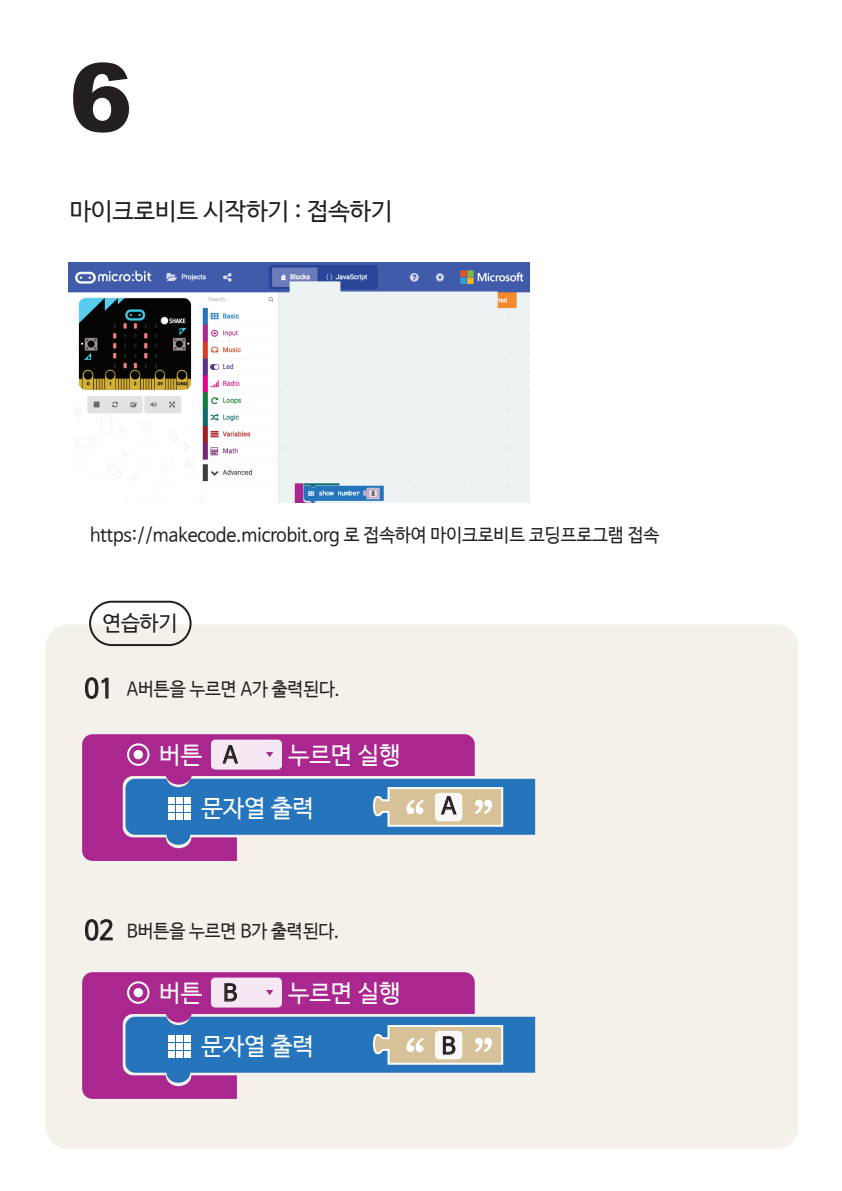
<style>
.page{position:relative;width:842px;height:1191px;background:#fff}
.page>*{position:absolute;margin:0;border:0;box-sizing:border-box;transform-origin:0 0}
.t1{font:900 94.8px "Arial";color:#231f20}
.t2{font:26.2px "Nanum Barun Gothic";color:#231f20;scale:.96 1}
.t3{font:24px "Nanum Barun Gothic";color:#fff}
.t4{font:24px "Nanum Barun Gothic";color:#231f20}
.t5{font:22.8px "Nanum Barun Gothic";color:#231f20}
.t6{font:21px "Nanum Barun Gothic";color:#231f20}
.t7{font:18.4px "Nanum Barun Gothic";color:#231f20;scale:.96 1}
.s1{font-size:26.2px}
</style>
<div class="page">
<div style="left:46px;top:624px;width:753px;height:525px;background:#f4f1eb;border-radius:22px"></div>
<svg style="left:82px;top:734px;width:393px;height:127px;fill:#ab2790"></svg>
<div style="left:211px;top:739px;width:71px;height:30px;background:#f6e8f3;border-radius:4px"></div>
<svg style="left:266px;top:752px;width:7px;height:5px"></svg>
<svg style="left:222px;top:745px;width:16px;height:19px"></svg>
<svg style="left:125px;top:779px;width:410px;height:65px;background:#6694c0"></svg>
<div style="left:127px;top:743px;width:23px;height:23px;border:2px solid #fff;border-radius:50%"></div>
<div style="left:134px;top:750px;width:9px;height:9px;background:#fff;border-radius:50%"></div>
<svg style="left:82px;top:972px;width:393px;height:126px;fill:#ab2790"></svg>
<div style="left:211px;top:977px;width:71px;height:30px;background:#f6e8f3;border-radius:4px"></div>
<svg style="left:266px;top:990px;width:7px;height:5px"></svg>
<svg style="left:224px;top:983px;width:13px;height:19px"></svg>
<svg style="left:125px;top:1016px;width:410px;height:66px;background:#6794c0"></svg>
<div style="left:127px;top:981px;width:23px;height:22px;border:2px solid #fff;border-radius:50%"></div>
<div style="left:134px;top:988px;width:9px;height:9px;background:#fff;border-radius:50%"></div>
<svg style="left:85px;top:677px;width:24px;height:22px"></svg>
<svg style="left:85px;top:919px;width:28px;height:22px"></svg>
<div style="left:89px;top:600px;width:103px;height:46px;border:2px solid #231f20;border-radius:22px"></div>
<img style="left:68px;top:263px;width:461px;height:239px">
<div style="left:290px;top:281px;width:208px;height:202px;background:#edf3f3"></div>
<h1 class="t1" style="left:69px;top:29px;width:65px">6</h1>
<h3 class="t4" style="left:70px;top:199px;width:324px">마이크로비트 시작하기 : 접속하기</h3>
<p class="t7" style="left:90px;top:525px;width:594px">https://makecode.microbit.org 로 접속하여 마이크로비트 코딩프로그램 접속</p>
<p class="t6" style="left:102px;top:612px;width:77px">연습하기</p>
<h2 class="t2" style="left:84px;top:675px;width:32px">01</h2>
<p class="t7" style="left:127px;top:680px;width:224px">A버튼을 누르면 A가 출력된다.</p>
<h3 class="t3" style="left:159px;top:743px;width:44px">버튼</h3>
<h3 class="t3" style="left:288px;top:743px;width:114px">누르면 실행</h3>
<p class="t5" style="left:223px;top:743px;width:16px">A</p>
<h3 class="t3" style="left:201px;top:796px;width:114px">문자열 출력</h3>
<p class="t7" style="left:84px;top:921px;width:267px"><span class="s1">02</span> B버튼을 누르면 B가 출력된다.</p>
<h3 class="t3" style="left:159px;top:980px;width:44px">버튼</h3>
<h3 class="t3" style="left:288px;top:980px;width:114px">누르면 실행</h3>
<p class="t5" style="left:223px;top:981px;width:16px">B</p>
<h3 class="t3" style="left:201px;top:1034px;width:114px">문자열 출력</h3>
<p class="t5" style="left:441px;top:794px;width:16px">A</p>
<p class="t5" style="left:441px;top:1034px;width:16px">B</p>
</div>
